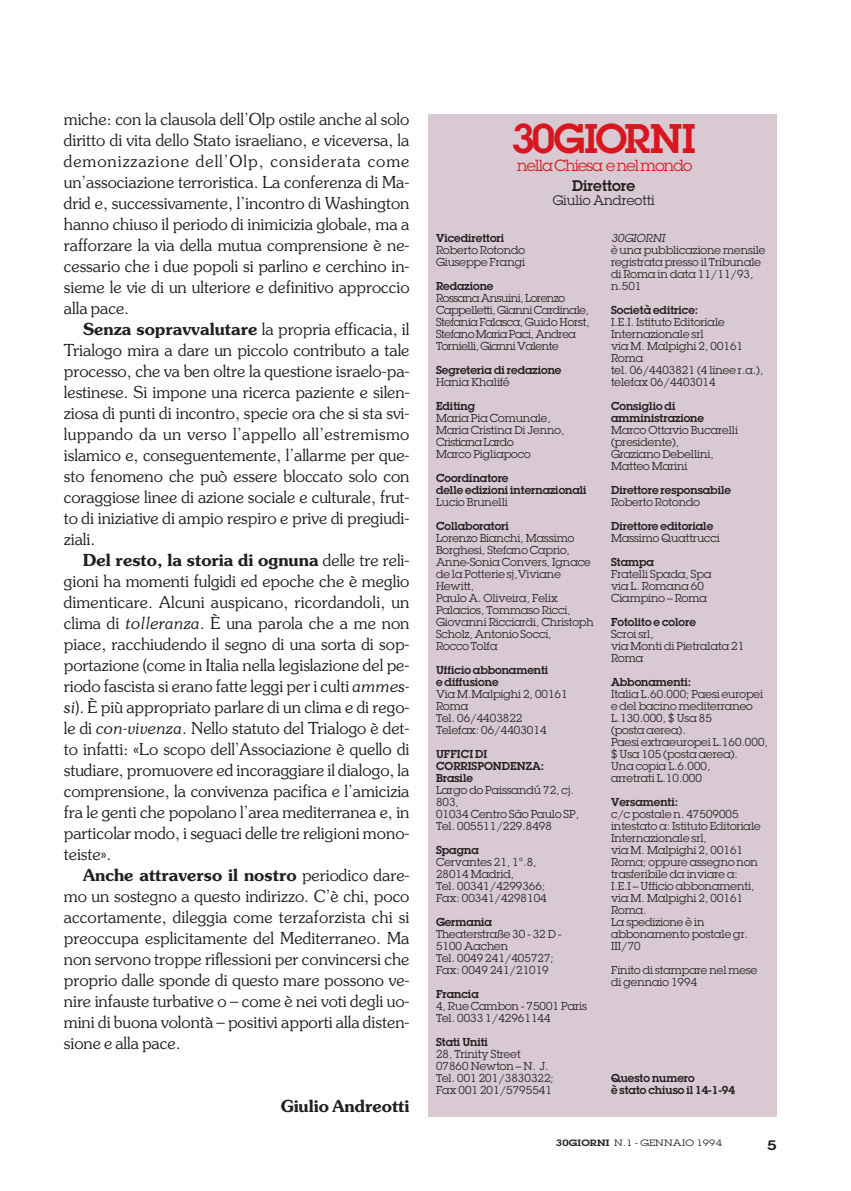
<style>
.page{position:relative;width:851px;height:1191px;background:#fff}
.page>*{position:absolute;margin:0;border:0;box-sizing:border-box;transform-origin:0 0}
.t1{font:600 40.5px "Lubalin Graph";letter-spacing:-.045em;color:#d7171f}
.t2{font:300 16.5px/21px "Souvenir";color:#231f20;text-align:justify}
.t3{font:600 16.5px "Souvenir";color:#231f20}
.t4{font:15.75px "Lubalin Graph";letter-spacing:-.045em;color:#d7171f}
.t5{font:600 15px "Lubalin Graph";color:#231f20}
.t6{font:13.5px "Lubalin Graph";color:#231f20}
.t7{font:600 13.5px "Lubalin Graph";color:#231f20;scale:1.2 1}
.t8{font:11.25px/12px "Lubalin Graph";color:#231f20}
.t9{font:600 11.25px/12px "Lubalin Graph";color:#231f20}
.t10{font:11.25px/12px "Lubalin Graph";letter-spacing:-.03em;color:#231f20}
.t11{font:italic 11.25px "Lubalin Graph";color:#231f20}
.t12{font:9px "Lubalin Graph";letter-spacing:.015em;color:#231f20;scale:1.2 1}
.s1{font-weight:600}
.s2{font-style:italic}
</style>
<div class="page">
<div style="left:428px;top:114px;width:348px;height:1002px;background:#d9c9d2"></div>
<p class="t2" style="left:64px;top:110px;width:347px">miche: con la clausola dell’Olp ostile anche al solo diritto di vita dello Stato israeliano, e viceversa, la demonizzazione dell’Olp, considerata come un’associazione terroristica. La conferenza di Ma&shy;drid e, successivamente, l’incontro di Washington hanno chiuso il periodo di inimicizia globale, ma a rafforzare la via della mutua comprensione è ne&shy;cessario che i due popoli si parlino e cerchino in&shy;sieme le vie di un ulteriore e definitivo approccio alla pace.</p>
<p class="t2" style="left:64px;top:320px;width:347px;text-indent:19px"><span class="s1">Senza sopravvalutare</span> la propria efficacia, il Trialogo mira a dare un piccolo contributo a tale processo, che va ben oltre la questione israelo-pa&shy;lestinese. Si impone una ricerca paziente e silen&shy;ziosa di punti di incontro, specie ora che si sta svi&shy;luppando da un verso l’appello all’estremismo islamico e, conseguentemente, l’allarme per que&shy;sto fenomeno che può essere bloccato solo con coraggiose linee di azione sociale e culturale, frut&shy;to di iniziative di ampio respiro e prive di pregiudi&shy;ziali.</p>
<p class="t2" style="left:64px;top:551px;width:347px;text-indent:19px"><span class="s1">Del resto, la storia di ognuna</span> delle tre reli&shy;gioni ha momenti fulgidi ed epoche che è meglio dimenticare. Alcuni auspicano, ricordandoli, un clima di <span class="s2">tolleranza</span>. È una parola che a me non piace, racchiudendo il segno di una sorta di sop&shy;portazione (come in Italia nella legislazione del pe&shy;riodo fascista si erano fatte leggi per i culti <span class="s2">ammes&shy;si</span>). È più appropriato parlare di un clima e di rego&shy;le di <span class="s2">con-vivenza</span>. Nello statuto del Trialogo è det&shy;to infatti: «Lo scopo dell’Associazione è quello di studiare, promuovere ed incoraggiare il dialogo, la comprensione, la convivenza pacifica e l’amicizia fra le genti che popolano l’area mediterranea e, in particolar modo, i seguaci delle tre religioni mono&shy;teiste».</p>
<p class="t2" style="left:64px;top:866px;width:347px;text-indent:19px"><span class="s1">Anche attraverso il nostro</span> periodico dare&shy;mo un sostegno a questo indirizzo. C’è chi, poco accortamente, dileggia come terzaforzista chi si preoccupa esplicitamente del Mediterraneo. Ma non servono troppe riflessioni per convincersi che proprio dalle sponde di questo mare possono ve&shy;nire infauste turbative o – come è nei voti degli uo&shy;mini di buona volontà – positivi apporti alla disten&shy;sione e alla pace.</p>
<p class="t3" style="left:281px;top:1098px;width:130px">Giulio Andreotti</p>
<h1 class="t1" style="left:511px;top:124px;width:186px">30GIORNI</h1>
<p class="t5" style="left:572px;top:181px;width:65px">Direttore</p>
<p class="t6" style="left:552px;top:195px;width:103px">Giulio Andreotti</p>
<p class="t4" style="left:517px;top:160px;width:176px">nella Chiesa e nel mondo</p>
<p class="t9" style="left:436px;top:233px;width:70px">Vicedirettori</p>
<p class="t8" style="left:436px;top:245px;width:91px">Roberto Rotondo<br>Giuseppe Frangi</p>
<p class="t9" style="left:436px;top:281px;width:59px">Redazione</p>
<p class="t10" style="left:436px;top:293px;width:155px">Rossana Ansuini, Lorenzo<br>Cappelletti, Gianni Cardinale,<br>Stefania Falasca, Guido Horst,<br>Stefano Maria Paci, Andrea<br>Tornielli, Gianni Valente</p>
<p class="t9" style="left:436px;top:365px;width:127px">Segreteria di redazione</p>
<p class="t8" style="left:436px;top:377px;width:75px">Hania Khalifé</p>
<p class="t9" style="left:436px;top:401px;width:41px">Editing</p>
<p class="t8" style="left:436px;top:413px;width:130px">Maria Pia Comunale,<br>Maria Cristina Di Jenno,<br>Cristiana Lardo<br>Marco Pigliapoco</p>
<p class="t9" style="left:436px;top:473px;width:152px">Coordinatore<br>delle edizioni internazionali</p>
<p class="t8" style="left:436px;top:497px;width:73px">Lucio Brunelli</p>
<p class="t9" style="left:436px;top:521px;width:74px">Collaboratori</p>
<p class="t8" style="left:436px;top:533px;width:159px">Lorenzo Bianchi, Massimo<br>Borghesi, Stefano Caprio,<br>Anne-Sonia Convers, Ignace de la Potterie sj,Viviane<br>Hewitt,<br>Paulo A. Oliveira, Felix<br>Palacios, Tommaso Ricci,<br>Giovanni Ricciardi, Christoph<br>Scholz, Antonio Socci,<br>Rocco Tolfa</p>
<p class="t9" style="left:436px;top:665px;width:114px">Ufficio abbonamenti e diffusione</p>
<p class="t8" style="left:436px;top:689px;width:133px">Via M.Malpighi 2, 00161<br>Roma<br>Tel. 06/4403822<br>Telefax: 06/4403014</p>
<p class="t9" style="left:436px;top:749px;width:110px">UFFICI DI<br>CORRISPONDENZA:<br>Brasile</p>
<p class="t8" style="left:436px;top:785px;width:145px">Largo do Paissandú 72, cj.<br>803,<br>01034 Centro São Paulo SP,<br>Tel. 005511/229.8498</p>
<p class="t9" style="left:436px;top:845px;width:44px">Spagna</p>
<p class="t8" style="left:436px;top:857px;width:112px">Cervantes 21, 1°.8,<br>28014 Madrid,<br>Tel. 00341/4299366;<br>Fax: 00341/4298104</p>
<p class="t9" style="left:436px;top:917px;width:58px">Germania</p>
<p class="t8" style="left:436px;top:929px;width:127px">Theaterstraße 30 - 32 D -<br>5100 Aachen<br>Tel. 0049 241/405727;<br>Fax: 0049 241/21019</p>
<p class="t9" style="left:436px;top:989px;width:44px">Francia</p>
<p class="t8" style="left:436px;top:1001px;width:152px">4, Rue Cambon - 75001 Paris<br>Tel. 0033 1/42961144</p>
<p class="t9" style="left:436px;top:1037px;width:53px">Stati Uniti</p>
<p class="t8" style="left:436px;top:1049px;width:119px">28, Trinity Street<br>07860 Newton – N. J.<br>Tel. 001 201/3830322;<br>Fax 001 201/5795541</p>
<p class="t11" style="left:611px;top:234px;width:57px">30GIORNI</p>
<p class="t8" style="left:611px;top:245px;width:156px">è una pubblicazione mensile registrata presso il Tribunale di Roma in data 11/11/93, n.501</p>
<p class="t9" style="left:611px;top:305px;width:89px">Società editrice:</p>
<p class="t8" style="left:611px;top:317px;width:154px">I.E.I. Istituto Editoriale<br>Internazionale srl<br>via M. Malpighi 2, 00161<br>Roma<br>tel. 06/4403821 (4 linee r.a.), telefax 06/4403014</p>
<p class="t9" style="left:611px;top:401px;width:94px">Consiglio di amministrazione</p>
<p class="t8" style="left:611px;top:425px;width:128px">Marco Ottavio Bucarelli (presidente),<br>Graziano Debellini,<br>Matteo Marini</p>
<p class="t9" style="left:611px;top:485px;width:121px">Direttore responsabile</p>
<p class="t8" style="left:611px;top:497px;width:91px">Roberto Rotondo</p>
<p class="t9" style="left:611px;top:521px;width:104px">Direttore editoriale</p>
<p class="t8" style="left:611px;top:533px;width:110px">Massimo Quattrucci</p>
<p class="t9" style="left:611px;top:557px;width:44px">Stampa</p>
<p class="t8" style="left:611px;top:569px;width:102px">Fratelli Spada, Spa via L. Romana 60<br>Ciampino – Roma</p>
<p class="t9" style="left:611px;top:617px;width:86px">Fotolito e colore</p>
<p class="t8" style="left:611px;top:629px;width:135px">Scroi srl,<br>via Monti di Pietralata 21<br>Roma</p>
<p class="t9" style="left:611px;top:677px;width:82px">Abbonamenti:</p>
<p class="t8" style="left:611px;top:689px;width:158px">Italia L.60.000; Paesi europei e del bacino mediterraneo<br>L.130.000, $ Usa 85<br>(posta aerea).<br>Paesi extraeuropei L.160.000, $ Usa 105 (posta aerea).<br>Una copia L.6.000,<br>arretrati L.10.000</p>
<p class="t9" style="left:611px;top:797px;width:69px">Versamenti:</p>
<p class="t8" style="left:611px;top:809px;width:151px">c/c postale n. 47509005 intestato a: Istituto Editoriale<br>Internazionale srl,<br>via M. Malpighi 2, 00161<br>Roma; oppure assegno non trasferibile da inviare a:<br>I.E.I – Ufficio abbonamenti, via M. Malpighi 2, 00161<br>Roma.<br>La spedizione è in abbonamento postale gr.<br>III/70</p>
<p class="t8" style="left:611px;top:965px;width:148px">Finito di stampare nel mese di gennaio 1994</p>
<p class="t9" style="left:611px;top:1073px;width:125px">Questo numero<br>è stato chiuso il 14-1-94</p>
<p class="t12" style="left:556px;top:1140px;width:140px"><span class="s1">30GIORNI</span> N.1 - GENNAIO 1994</p>
<p class="t7" style="left:767px;top:1140px;width:9px">5</p>
</div>
